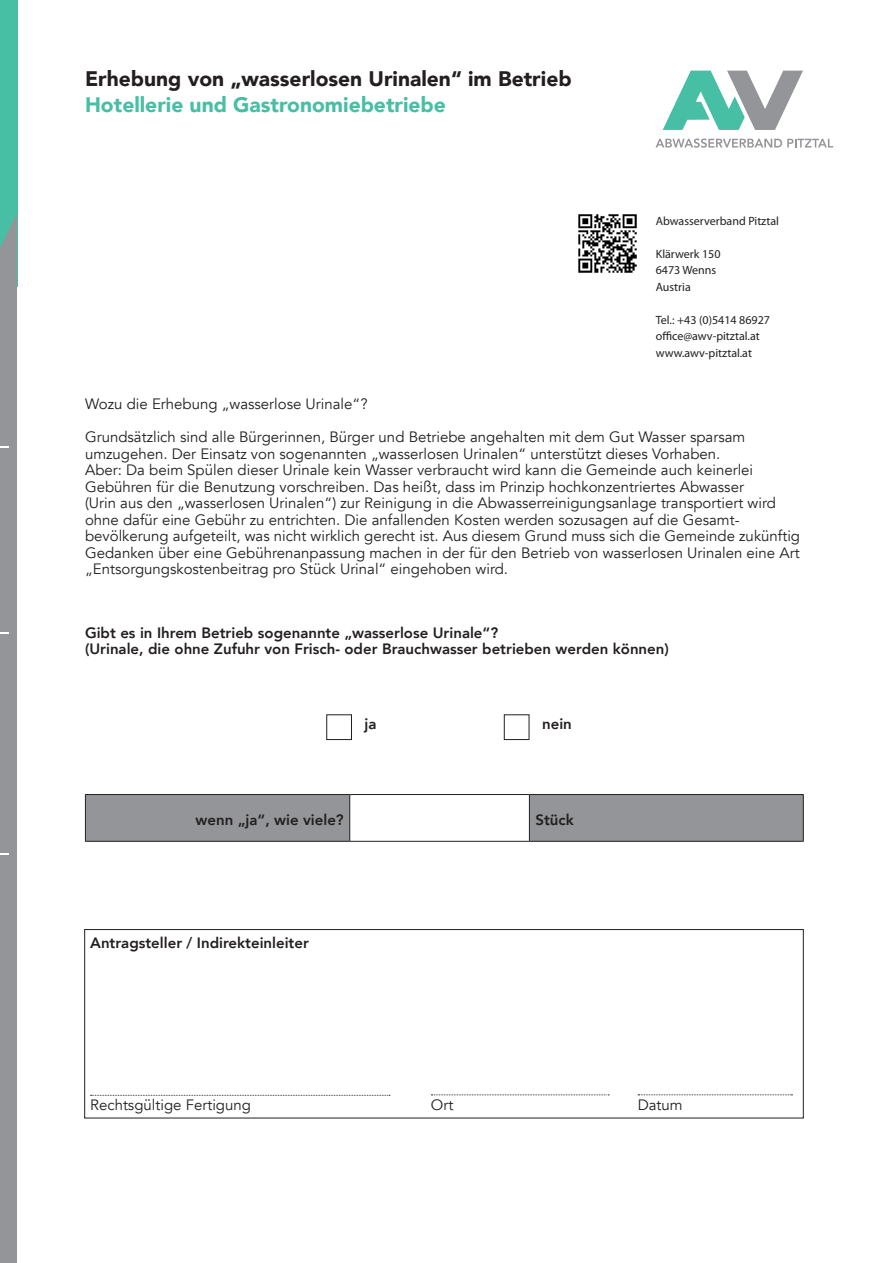
<style>
.page{position:relative;width:893px;height:1263px;background:#fff}
.page>*{position:absolute;margin:0;border:0;box-sizing:border-box;transform-origin:0 0}
.t1{font:900 21px "Avenir";color:#231f20}
.t2{font:900 21px "Avenir";color:#46bfa5}
.t3{font:15px/16.5px "Avenir";color:#231f20}
.t4{font:800 15px/16.5px "Avenir";color:#231f20}
.t5{font:12px/16.5px "Myriad Pro";color:#231f20}
</style>
<div class="page">
<div style="left:0;top:0;width:17px;height:287px;background:#46bfa5"></div>
<div style="left:0;top:213px;width:17px;height:1050px;background:#939598"></div>
<svg style="left:655px;top:138px;width:178px;height:10px"></svg>
<svg style="left:663px;top:71px;width:140px;height:59px"></svg>
<img style="left:579px;top:215px;width:57px;height:57px">
<div style="left:326px;top:714px;width:26px;height:26px;border:1px solid #231f20"></div>
<div style="left:504px;top:714px;width:25px;height:26px;border:1px solid #231f20"></div>
<svg style="left:86px;top:795px;width:717px;height:46px"></svg>
<hr style="left:85px;top:794px;width:265px;height:1px;background:#231f20">
<hr style="left:85px;top:795px;width:1px;height:46px;background:#231f20">
<hr style="left:350px;top:794px;width:179px;height:1px;background:#231f20">
<hr style="left:349px;top:795px;width:1px;height:46px;background:#231f20">
<hr style="left:529px;top:794px;width:275px;height:1px;background:#231f20">
<hr style="left:529px;top:795px;width:1px;height:46px;background:#231f20">
<hr style="left:803px;top:795px;width:1px;height:46px;background:#231f20">
<hr style="left:85px;top:841px;width:265px;height:1px;background:#231f20">
<hr style="left:350px;top:841px;width:179px;height:1px;background:#231f20">
<hr style="left:529px;top:841px;width:275px;height:1px;background:#231f20">
<div style="left:84px;top:929px;width:720px;height:189px;border:1px solid #231f20"></div>
<svg style="left:91px;top:1095px;width:299px;height:1px"></svg>
<svg style="left:431px;top:1094px;width:178px;height:1px"></svg>
<svg style="left:638px;top:1094px;width:154px;height:1px"></svg>
<h1 class="t1" style="left:85px;top:61px;width:488px">Erhebung von „wasserlosen Urinalen“ im Betrieb</h1>
<h1 class="t2" style="left:85px;top:87px;width:362px">Hotellerie und Gastronomiebetriebe</h1>
<p class="t5" style="left:656px;top:212px;width:125px">Abwasserverband Pitztal</p>
<p class="t5" style="left:656px;top:245px;width:66px">Klärwerk 150<br>6473 Wenns<br>Austria</p>
<p class="t5" style="left:656px;top:311px;width:116px">Tel.: +43 (0)5414 86927 office@awv-pitztal.at www.awv-pitztal.at</p>
<p class="t3" style="left:85px;top:396px;width:284px">Wozu die Erhebung „wasserlose Urinale“?</p>
<p class="t3" style="left:85px;top:429px;width:716px">Grundsätzlich sind alle Bürgerinnen, Bürger und Betriebe angehalten mit dem Gut Wasser sparsam umzugehen. Der Einsatz von sogenannten „wasserlosen Urinalen“ unterstützt dieses Vorhaben.<br>Aber: Da beim Spülen dieser Urinale kein Wasser verbraucht wird kann die Gemeinde auch keinerlei Gebühren für die Benutzung vorschreiben. Das heißt, dass im Prinzip hochkonzentriertes Abwasser<br>(Urin aus den „wasserlosen Urinalen“) zur Reinigung in die Abwasserreinigungsanlage transportiert wird ohne dafür eine Gebühr zu entrichten. Die anfallenden Kosten werden sozusagen auf die Gesamt&shy;bevölkerung aufgeteilt, was nicht wirklich gerecht ist. Aus diesem Grund muss sich die Gemeinde zukünftig Gedanken über eine Gebührenanpassung machen in der für den Betrieb von wasserlosen Urinalen eine Art „Entsorgungskostenbeitrag pro Stück Urinal“ eingehoben wird.</p>
<p class="t4" style="left:85px;top:624px;width:585px">Gibt es in Ihrem Betrieb sogenannte „wasserlose Urinale“?<br>(Urinale, die ohne Zufuhr von Frisch- oder Brauchwasser betrieben werden können)</p>
<p class="t4" style="left:365px;top:716px;width:13px">ja</p>
<p class="t4" style="left:542px;top:716px;width:31px">nein</p>
<p class="t4" style="left:196px;top:812px;width:150px">wenn „ja“, wie viele?</p>
<p class="t4" style="left:535px;top:812px;width:40px">Stück</p>
<p class="t4" style="left:90px;top:934px;width:220px">Antragsteller / Indirekteinleiter</p>
<p class="t3" style="left:90px;top:1097px;width:162px">Rechtsgültige Fertigung</p>
<p class="t3" style="left:431px;top:1097px;width:24px">Ort</p>
<p class="t3" style="left:638px;top:1097px;width:46px">Datum</p>
</div>
